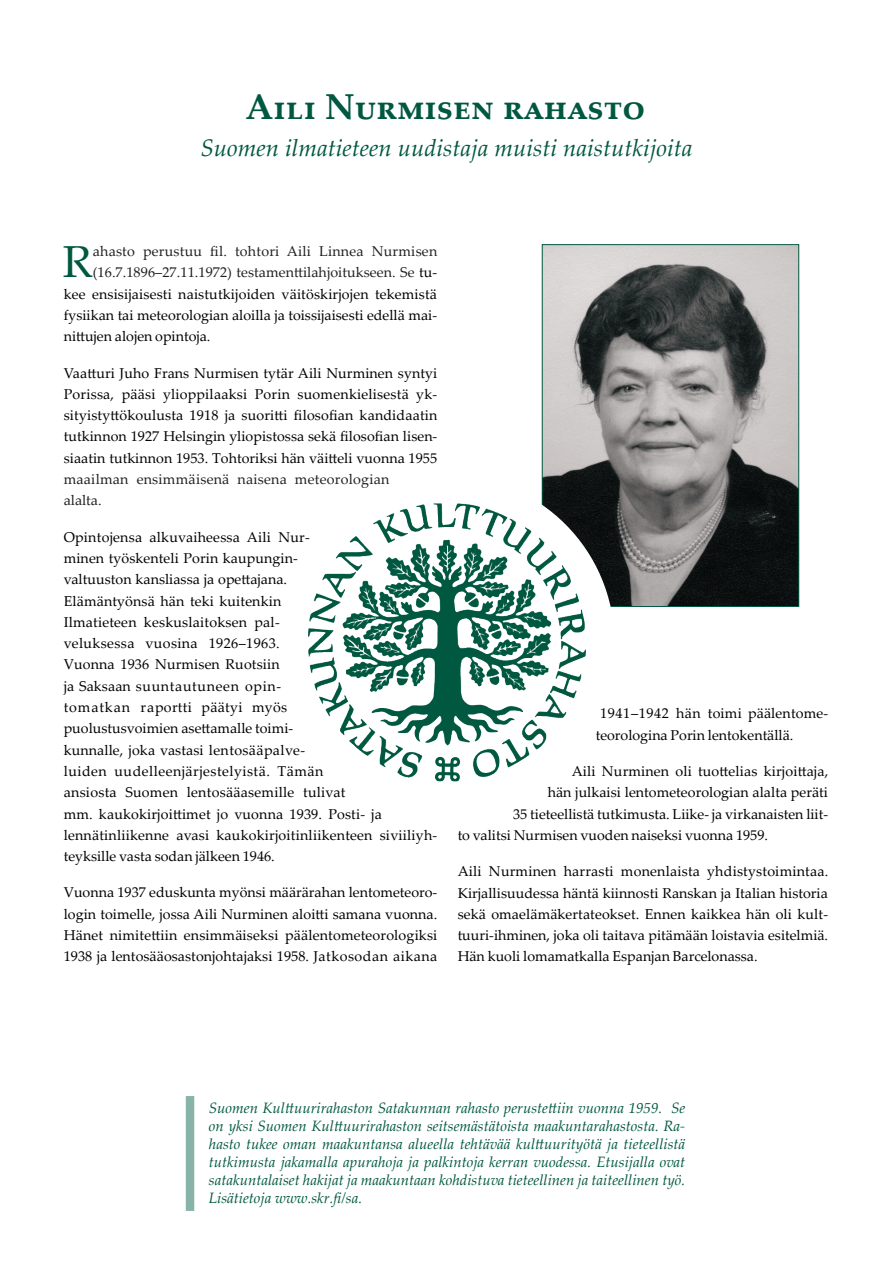
<style>
.page{position:relative;width:893px;height:1263px;background:#fff}
.page>*{position:absolute;margin:0;border:0;box-sizing:border-box;transform-origin:0 0}
.Leipäteksti{font:44.85px "Palatino Linotype";color:#005840}
.Pääotsikko{font:700 36px "Palatino Linotype";color:#005840}
.Alaotsikko{font:italic 24px "Palatino Linotype";color:#005840}
.Alateksti{font:italic 15px/18px "Palatino Linotype";color:#005840;text-align:justify}
.Leipäteksti-2{font:14.25px/21.3px "Palatino Linotype";letter-spacing:.01em;color:#000}
.Leipäteksti-3{font:14.25px "Palatino Linotype";letter-spacing:.015em;color:#231f20}
.s1{color:#000}
.s2{color:#231f20}
</style>
<div class="page">
<img style="left:544px;top:246px;width:253px;height:359px">
<div style="left:542px;top:244px;width:257px;height:363px;border:1px solid #005840"></div>
<div style="left:186px;top:1096px;width:8px;height:115px;background:#87b3a8"></div>
<div style="left:279px;top:475px;width:335px;height:335px;background:#fff;border-radius:50%"></div>
<img style="left:308px;top:503px;width:278px;height:278px">
<p class="Pääotsikko" style="left:245px;top:81px;width:401px">Aili Nurmisen rahasto</p>
<p class="Alaotsikko" style="left:200px;top:131px;width:494px">Suomen ilmatieteen uudistaja muisti naistutkijoita</p>
<p class="Leipäteksti" style="left:63px;top:230px;width:31px">R</p>
<p class="Leipäteksti-3" style="left:93px;top:241px;width:346px">ahasto perustuu fil. tohtori Aili Linnea Nurmisen</p>
<p class="Leipäteksti-3" style="left:93px;top:262px;width:346px">(16.7.1896–27.11.1972) testamenttilahjoitukseen. Se <span class="s1">tu-</span></p>
<p class="Leipäteksti-2" style="left:64px;top:283px;width:375px">kee ensisijaisesti naistutkijoiden väitöskirjojen tekemistä</p>
<p class="Leipäteksti-2" style="left:64px;top:304px;width:375px">fysiikan tai meteorologian aloilla ja toissijaisesti edellä mai-</p>
<p class="Leipäteksti-2" style="left:64px;top:325px;width:148px">nittujen alojen opintoja.</p>
<p class="Leipäteksti-2" style="left:64px;top:361px;width:375px">Vaatturi Juho Frans Nurmisen tytär Aili Nurminen syntyi Porissa, pääsi ylioppilaaksi Porin suomenkielisestä yk&shy;sityistyttökoulusta 1918 ja suoritti filosofian kandidaatin tutkinnon 1927 Helsingin yliopistossa sekä filosofian lisen&shy;siaatin tutkinnon 1953. Tohtoriksi hän väitteli vuonna 1955 <span class="s2">maailman ensimmäisenä naisena meteorologian<br>alalta.</span></p>
<p class="Leipäteksti-2" style="left:64px;top:526px;width:375px">Opintojensa alkuvaiheessa Aili Nur-<br>minen työskenteli Porin kaupungin-<br>valtuuston kansliassa ja opettajana.<br>Elämäntyönsä hän teki kuitenkin<br>Ilmatieteen keskuslaitoksen pal-<br>veluksessa vuosina 1926–1963.<br>Vuonna 1936 Nurmisen Ruotsiin<br>ja Saksaan suuntautuneen opin-<br>tomatkan raportti päätyi myös<br>puolustusvoimien asettamalle toimi-<br>kunnalle, joka vastasi lentosääpalve-<br>luiden uudelleenjärjestelyistä. Tämän<br>ansiosta Suomen lentosääasemille tulivat<br>mm. kaukokirjoittimet jo vuonna 1939. Posti- ja lennätinliikenne avasi kaukokirjoitinliikenteen siviiliyh&shy;teyksille vasta sodan jälkeen 1946.</p>
<p class="Leipäteksti-2" style="left:64px;top:881px;width:375px;text-align:justify">Vuonna 1937 eduskunta myönsi määrärahan lentometeoro&shy;login toimelle, jossa Aili Nurminen aloitti samana vuonna.<br>Hänet nimitettiin ensimmäiseksi päälentometeorologiksi 1938 ja lentosääosastonjohtajaksi 1958. Jatkosodan aikana</p>
<p class="Leipäteksti-2" style="left:596px;top:702px;width:234px;text-indent:4px">1941–1942 hän toimi päälentome&shy;teorologina Porin lentokentällä.</p>
<p class="Leipäteksti-2" style="left:572px;top:760px;width:258px">Aili Nurminen oli tuottelias kirjoittaja,</p>
<p class="Leipäteksti-2" style="left:548px;top:781px;width:282px">hän julkaisi lentometeorologian alalta peräti</p>
<p class="Leipäteksti-2" style="left:513px;top:803px;width:316px">35 tieteellistä tutkimusta. Liike- ja virkanaisten liit-</p>
<p class="Leipäteksti-2" style="left:458px;top:824px;width:312px">to valitsi Nurmisen vuoden naiseksi vuonna 1959.</p>
<p class="Leipäteksti-2" style="left:458px;top:860px;width:372px;text-align:justify">Aili Nurminen harrasti monenlaista yhdistystoimintaa.<br>Kirjallisuudessa häntä kiinnosti Ranskan ja Italian historia sekä omaelämäkertateokset. Ennen kaikkea hän oli kult&shy;tuuri-ihminen, joka oli taitava pitämään loistavia esitelmiä.<br>Hän kuoli lomamatkalla Espanjan Barcelonassa.</p>
<p class="Alateksti" style="left:209px;top:1098px;width:478px">Suomen Kulttuurirahaston Satakunnan rahasto perustettiin vuonna 1959. Se on yksi Suomen Kulttuurirahaston seitsemästätoista maakuntarahastosta. Ra&shy;hasto tukee oman maakuntansa alueella tehtävää kulttuurityötä ja tieteellistä tutkimusta jakamalla apurahoja ja palkintoja kerran vuodessa. Etusijalla ovat satakuntalaiset hakijat ja maakuntaan kohdistuva tieteellinen ja taiteellinen työ.<br>Lisätietoja www.skr.fi/sa.</p>
</div>
